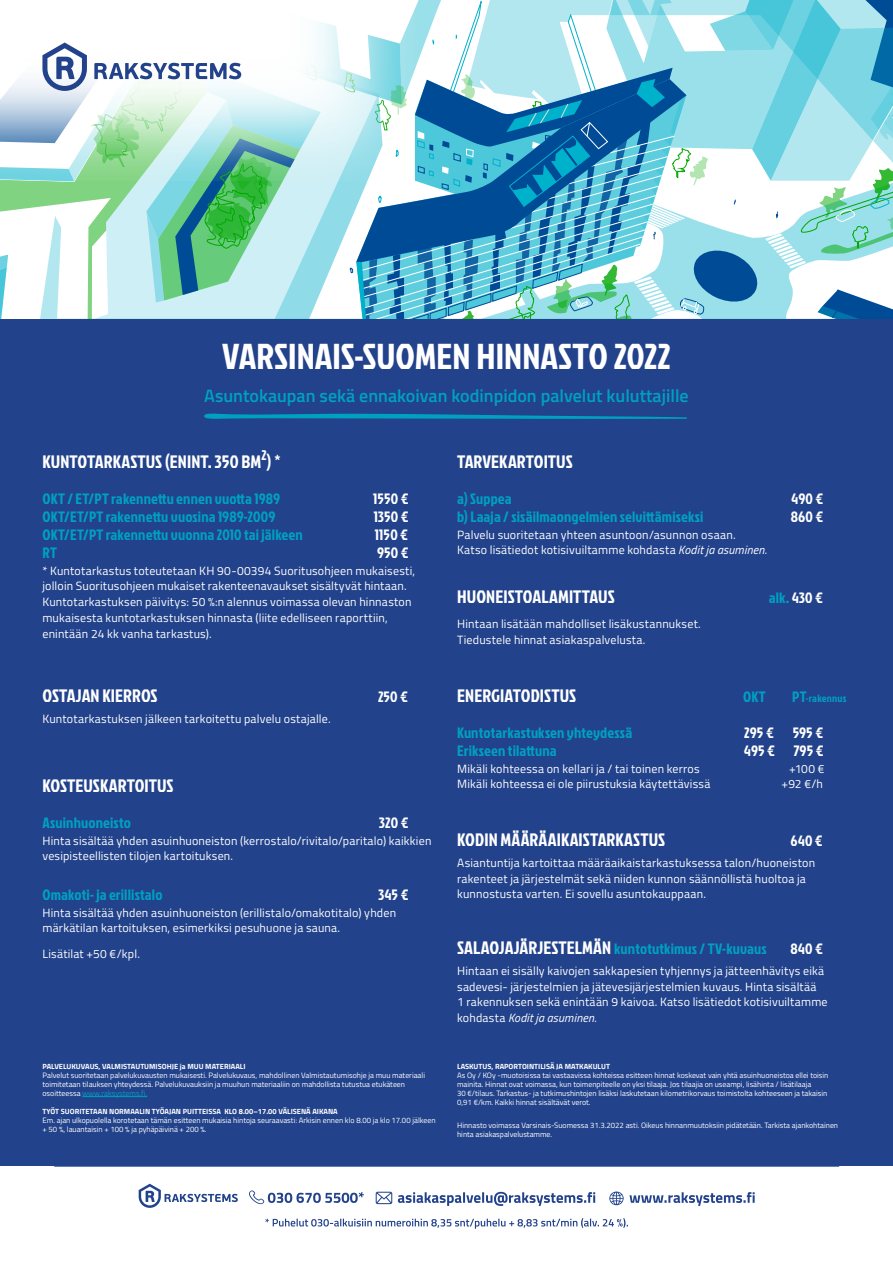
<style>
.page{position:relative;width:893px;height:1263px;background:#fff}
.page>*{position:absolute;margin:0;border:0;box-sizing:border-box;transform-origin:0 0}
.t1{font:36px "Jockey One";color:#fff}
.t2{font:18px "Jockey One";letter-spacing:.005em;color:#fff}
.t3{font:600 18px "Titillium";color:#00a0c1}
.t4{font:15px "Jockey One";letter-spacing:.01em;color:#00a0c1}
.t5{font:15px "Jockey One";letter-spacing:.005em;color:#fff}
.t6{font:12px/15.8px "Titillium";letter-spacing:.015em;color:#fff}
.t7{font:10.5px "Jockey One";letter-spacing:.02em;color:#00a0c1}
.t8{font:7.8px/9px "Titillium";color:#fff}
.t9{font:700 7.5px "Titillium";color:#fff}
.s1{color:#00a0c1}
.s2{font-style:italic}
.s3{color:#fff}
.s4{font-size:15px}
.s5{font-size:18px;color:#fff}
</style>
<div class="page">
<div style="left:0;top:298px;width:893px;height:869px;background:#22428b"></div>
<svg style="left:0;top:0;width:893px;height:319px"></svg>
<hr style="left:82px;top:1096px;width:65px;height:1px;background:#00a0c1">
<svg style="left:204px;top:413px;width:483px;height:6px"></svg>
<svg style="left:265px;top:1218px;width:363px;height:11px"></svg>
<svg style="left:249px;top:1190px;width:506px;height:16px"></svg>
<svg style="left:139px;top:1184px;width:99px;height:24px"></svg>
<h1 class="t1" style="left:222px;top:331px;width:450px">VARSINAIS-SUOMEN HINNASTO 2022</h1>
<h2 class="t3" style="left:204px;top:382px;width:486px">Asuntokaupan sekä ennakoivan kodinpidon palvelut kuluttajille</h2>
<h2 class="t2" style="left:42px;top:449px;width:240px">KUNTOTARKASTUS (ENINT. 350 BM<sup>2</sup>) *</h2>
<p class="t4" style="left:42px;top:488px;width:239px">OKT / ET/PT rakennettu ennen vuotta 1989</p>
<p class="t5" style="left:373px;top:488px;width:36px">1550 €</p>
<p class="t4" style="left:42px;top:506px;width:234px">OKT/ET/PT rakennettu vuosina 1989-2009</p>
<p class="t5" style="left:374px;top:506px;width:36px">1350 €</p>
<p class="t4" style="left:42px;top:524px;width:262px">OKT/ET/PT rakennettu vuonna 2010 tai jälkeen</p>
<p class="t5" style="left:375px;top:524px;width:34px">1150 €</p>
<p class="t4" style="left:42px;top:542px;width:16px">RT</p>
<p class="t5" style="left:377px;top:542px;width:33px">950 €</p>
<p class="t6" style="left:42px;top:562px;width:374px">* Kuntotarkastus toteutetaan KH 90-00394 Suoritusohjeen mukaisesti, jolloin Suoritusohjeen mukaiset rakenteenavaukset sisältyvät hintaan.<br>Kuntotarkastuksen päivitys: 50 %:n alennus voimassa olevan hinnaston mukaisesta kuntotarkastuksen hinnasta (liite edelliseen raporttiin, enintään 24 kk vanha tarkastus).</p>
<h2 class="t2" style="left:42px;top:683px;width:117px">OSTAJAN KIERROS</h2>
<p class="t5" style="left:378px;top:686px;width:31px">250 €</p>
<p class="t6" style="left:42px;top:710px;width:290px">Kuntotarkastuksen jälkeen tarkoitettu palvelu ostajalle.</p>
<h2 class="t2" style="left:42px;top:773px;width:133px">KOSTEUSKARTOITUS</h2>
<p class="t4" style="left:42px;top:812px;width:90px">Asuinhuoneisto</p>
<p class="t5" style="left:379px;top:812px;width:30px">320 €</p>
<p class="t6" style="left:42px;top:832px;width:390px">Hinta sisältää yhden asuinhuoneiston (kerrostalo/rivitalo/paritalo) kaikkien vesipisteellisten tilojen kartoituksen.</p>
<p class="t4" style="left:42px;top:884px;width:122px">Omakoti- ja erillistalo</p>
<p class="t5" style="left:378px;top:884px;width:31px">345 €</p>
<p class="t6" style="left:42px;top:904px;width:355px">Hinta sisältää yhden asuinhuoneiston (erillistalo/omakotitalo) yhden märkätilan kartoituksen, esimerkiksi pesuhuone ja sauna.</p>
<p class="t6" style="left:42px;top:945px;width:99px">Lisätilat +50 €/kpl.</p>
<p class="t9" style="left:43px;top:1060px;width:204px">PALVELUKUVAUS, VALMISTAUTUMISOHJE ja MUU MATERIAALI</p>
<p class="t8" style="left:43px;top:1070px;width:384px">Palvelut suoritetaan palvelukuvausten mukaisesti. Palvelukuvaus, mahdollinen Valmistautumisohje ja muu materiaali toimitetaan tilauksen yhteydessä. Palvelukuvauksiin ja muuhun materiaaliin on mahdollista tutustua etukäteen osoitteessa <span class="s1">www.raksystems.fi.</span></p>
<p class="t9" style="left:43px;top:1105px;width:297px">TYÖT SUORITETAAN NORMAALIN TYÖAJAN PUITTEISSA KLO 8.00–17.00 VÄLISENÄ AIKANA</p>
<p class="t8" style="left:43px;top:1115px;width:395px">Em. ajan ulkopuolella korotetaan tämän esitteen mukaisia hintoja seuraavasti: Arkisin ennen klo 8.00 ja klo 17.00 jälkeen + 50 %, lauantaisin + 100 % ja pyhäpäivinä + 200 %.</p>
<h2 class="t2" style="left:457px;top:449px;width:117px">TARVEKARTOITUS</h2>
<p class="t4" style="left:457px;top:488px;width:56px">a) Suppea</p>
<p class="t5" style="left:791px;top:488px;width:33px">490 €</p>
<p class="t4" style="left:457px;top:506px;width:248px">b) Laaja / sisäilmaongelmien selvittämiseksi</p>
<p class="t5" style="left:791px;top:506px;width:34px">860 €</p>
<p class="t6" style="left:457px;top:526px;width:311px">Palvelu suoritetaan yhteen asuntoon/asunnon osaan.<br>Katso lisätiedot kotisivuiltamme kohdasta <span class="s2">Kodit ja asuminen.</span></p>
<h2 class="t2" style="left:457px;top:583px;width:159px">HUONEISTOALAMITTAUS</h2>
<p class="t4" style="left:769px;top:587px;width:55px">alk. <span class="s3">430 €</span></p>
<p class="t6" style="left:457px;top:615px;width:245px">Hintaan lisätään mahdolliset lisäkustannukset.<br>Tiedustele hinnat asiakaspalvelusta.</p>
<h2 class="t2" style="left:457px;top:683px;width:120px">ENERGIATODISTUS</h2>
<p class="t4" style="left:743px;top:686px;width:24px">OKT</p>
<p class="t7" style="left:792px;top:691px;width:56px"><span class="s4">PT</span>-rakennus</p>
<p class="t4" style="left:457px;top:722px;width:177px">Kuntotarkastuksen yhteydessä</p>
<p class="t5" style="left:744px;top:722px;width:31px">295 €</p>
<p class="t5" style="left:793px;top:722px;width:32px">595 €</p>
<p class="t4" style="left:457px;top:740px;width:101px">Erikseen tilattuna</p>
<p class="t5" style="left:744px;top:740px;width:32px">495 €</p>
<p class="t5" style="left:794px;top:740px;width:31px">795 €</p>
<p class="t6" style="left:457px;top:760px;width:244px">Mikäli kohteessa on kellari ja / tai toinen kerros</p>
<p class="t6" style="left:789px;top:760px;width:37px">+100 €</p>
<p class="t6" style="left:457px;top:776px;width:255px">Mikäli kohteessa ei ole piirustuksia käytettävissä</p>
<p class="t6" style="left:782px;top:776px;width:43px">+92 €/h</p>
<h2 class="t2" style="left:457px;top:827px;width:209px">KODIN MÄÄRÄAIKAISTARKASTUS</h2>
<p class="t5" style="left:790px;top:830px;width:33px">640 €</p>
<p class="t6" style="left:457px;top:854px;width:359px">Asiantuntija kartoittaa määräaikaistarkastuksessa talon/huoneiston rakenteet ja järjestelmät sekä niiden kunnon säännöllistä huoltoa ja kunnostusta varten. Ei sovellu asuntokauppaan.</p>
<p class="t4" style="left:457px;top:938px;width:311px"><span class="s5">SALAOJAJÄRJESTELMÄN</span> kuntotutkimus / TV-kuvaus</p>
<p class="t5" style="left:790px;top:938px;width:34px">840 €</p>
<p class="t6" style="left:457px;top:962px;width:372px">Hintaan ei sisälly kaivojen sakkapesien tyhjennys ja jätteenhävitys eikä sadevesi- järjestelmien ja jätevesijärjestelmien kuvaus. Hinta sisältää<br>1 rakennuksen sekä enintään 9 kaivoa. Katso lisätiedot kotisivuiltamme kohdasta <span class="s2">Kodit ja asuminen.</span></p>
<p class="t9" style="left:457px;top:1060px;width:154px">LASKUTUS, RAPORTOINTILISÄ JA MATKAKULUT</p>
<p class="t8" style="left:457px;top:1070px;width:373px">As Oy / KOy -muotoisissa tai vastaavissa kohteissa esitteen hinnat koskevat vain yhtä asuinhuoneistoa ellei toisin mainita. Hinnat ovat voimassa, kun toimenpiteelle on yksi tilaaja. Jos tilaajia on useampi, lisähinta / lisätilaaja<br>30 €/tilaus. Tarkastus- ja tutkimushintojen lisäksi laskutetaan kilometrikorvaus toimistolta kohteeseen ja takaisin 0,91 €/km. Kaikki hinnat sisältävät verot.</p>
<p class="t8" style="left:457px;top:1121px;width:382px">Hinnasto voimassa Varsinais-Suomessa 31.3.2022 asti. Oikeus hinnanmuutoksiin pidätetään. Tarkista ajankohtainen hinta asiakaspalvelustamme.</p>
</div>
